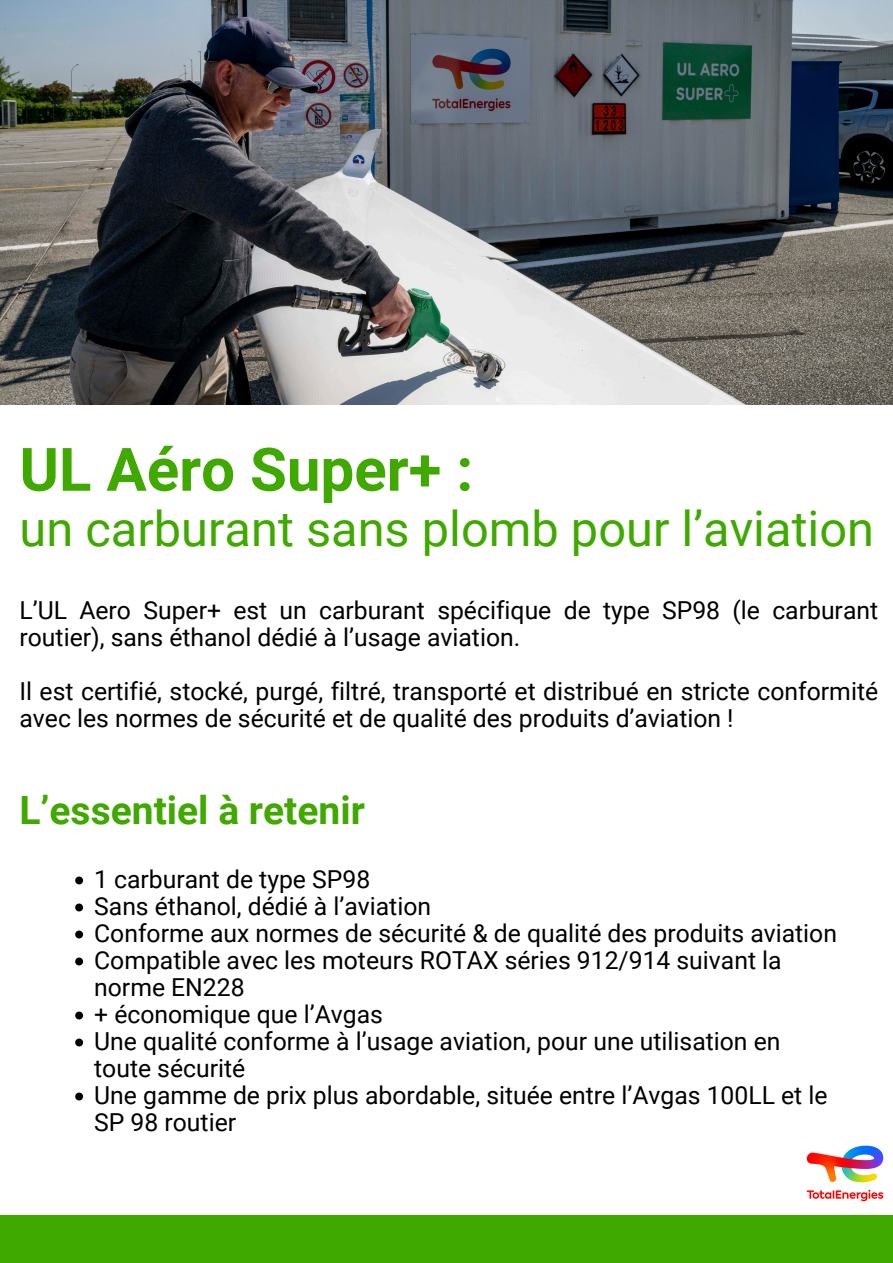
<style>
.page{position:relative;width:893px;height:1263px;background:#fff}
.page>*{position:absolute;margin:0;border:0;box-sizing:border-box;transform-origin:0 0}
.t1{font:700 60px "Roboto";color:#40a900}
.t2{font:48.75px "Roboto";color:#40a900}
.t3{font:700 39px "Roboto";color:#40a900}
.t4{font:24.75px/27px "Roboto";color:#000}
</style>
<div class="page">
<img style="left:0;top:0;width:893px;height:404px">
<svg style="left:75px;top:876px;width:8px;height:8px"></svg>
<svg style="left:75px;top:903px;width:8px;height:8px"></svg>
<svg style="left:75px;top:930px;width:8px;height:8px"></svg>
<svg style="left:75px;top:957px;width:8px;height:8px"></svg>
<svg style="left:75px;top:1011px;width:8px;height:8px"></svg>
<svg style="left:75px;top:1038px;width:8px;height:8px"></svg>
<svg style="left:75px;top:1092px;width:8px;height:8px"></svg>
<div style="left:0;top:1215px;width:893px;height:48px;background:#40a900"></div>
<img style="left:806px;top:1145px;width:78px;height:57px">
<h1 class="t1" style="left:19px;top:435px;width:455px">UL Aéro Super+ :</h1>
<h1 class="t2" style="left:19px;top:501px;width:856px">un carburant sans plomb pour l’aviation</h1>
<p class="t4" style="left:19px;top:597px;width:860px">L’UL Aero Super+ est un carburant spécifique de type SP98 (le carburant routier), sans éthanol dédié à l’usage aviation.</p>
<p class="t4" style="left:19px;top:678px;width:860px">Il est certifié, stocké, purgé, filtré, transporté et distribué en stricte conformité avec les normes de sécurité et de qualité des produits d’aviation !</p>
<h2 class="t3" style="left:19px;top:788px;width:347px">L’essentiel à retenir</h2>
<p class="t4" style="left:94px;top:866px;width:277px">1 carburant de type SP98</p>
<p class="t4" style="left:94px;top:893px;width:338px">Sans éthanol, dédié à l’aviation</p>
<p class="t4" style="left:94px;top:920px;width:744px">Conforme aux normes de sécurité &amp; de qualité des produits aviation</p>
<p class="t4" style="left:94px;top:947px;width:689px">Compatible avec les moteurs ROTAX séries 912/914 suivant la norme EN228</p>
<p class="t4" style="left:94px;top:1001px;width:290px">+ économique que l’Avgas</p>
<p class="t4" style="left:94px;top:1028px;width:687px">Une qualité conforme à l’usage aviation, pour une utilisation en toute sécurité</p>
<p class="t4" style="left:94px;top:1082px;width:735px">Une gamme de prix plus abordable, située entre l’Avgas 100LL et le<br>SP 98 routier</p>
</div>
